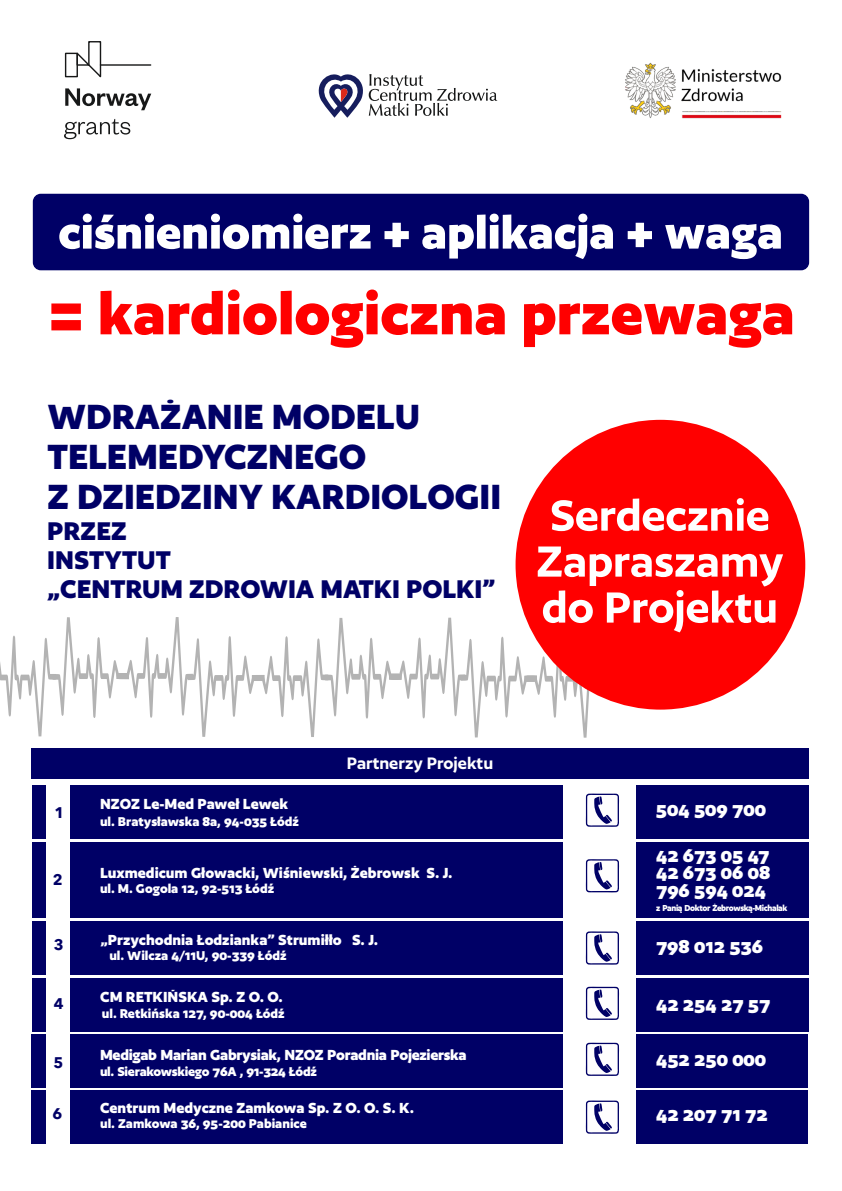
<style>
.page{position:relative;width:842px;height:1191px;background:#fff}
.page>*{position:absolute;margin:0;border:0;box-sizing:border-box;transform-origin:0 0}
.t1{font:700 68.8px "Author";color:#f00}
.t2{font:700 53.7px "Author";color:#fff}
.t3{font:600 50.7px/45.9px "Author";color:#fff}
.t4{font:700 40.7px/39.8px "Author";color:#006}
.t5{font:700 29.8px/29.2px "Author";color:#006}
.t6{font:700 21.7px/17.6px "Author";color:#fff;text-align:justify}
.t7{font:600 19.4px "Author";color:#fff}
.t8{font:700 17px "Author";color:#fff}
.t9{font:700 17px "Author";letter-spacing:-.02em;color:#fff}
.t10{font:700 15.3px "Avenir Next LT Pro";color:#006}
.t11{font:700 14.9px "Author";color:#fff}
.t12{font:700 14.9px "Author";letter-spacing:-.02em;color:#fff}
.t13{font:700 10.1px "Author";letter-spacing:-.04em;color:#fff;scale:.95 1}
</style>
<div class="page">
<div style="left:33px;top:194px;width:776px;height:76px;background:#006;border-radius:8px"></div>
<img style="left:625px;top:62px;width:157px;height:57px">
<div style="left:65px;top:53px;width:13px;height:24px;border:1px solid #171818"></div>
<svg style="left:76px;top:41px;width:26px;height:37px"></svg>
<hr style="left:100px;top:64px;width:51px;height:2px;background:#171818">
<svg style="left:65px;top:88px;width:86px;height:22px"></svg>
<svg style="left:64px;top:119px;width:66px;height:20px"></svg>
<svg style="left:318px;top:74px;width:179px;height:44px"></svg>
<svg style="left:0;top:617px;width:601px;height:120px"></svg>
<div style="left:32px;top:785px;width:776px;height:53px;background:#006"></div>
<div style="left:32px;top:841px;width:776px;height:76px;background:#006"></div>
<div style="left:32px;top:921px;width:776px;height:53px;background:#006"></div>
<div style="left:32px;top:978px;width:776px;height:53px;background:#006"></div>
<div style="left:32px;top:1034px;width:776px;height:53px;background:#006"></div>
<div style="left:31px;top:1090px;width:777px;height:54px;background:#006"></div>
<div style="left:563px;top:784px;width:73px;height:363px;background:#fff"></div>
<div style="left:46px;top:782px;width:23px;height:363px;background:#fff"></div>
<svg style="left:586px;top:793px;width:33px;height:34px"></svg>
<svg style="left:586px;top:859px;width:33px;height:33px"></svg>
<svg style="left:586px;top:931px;width:33px;height:33px"></svg>
<svg style="left:586px;top:986px;width:33px;height:34px"></svg>
<svg style="left:586px;top:1042px;width:33px;height:34px"></svg>
<svg style="left:586px;top:1100px;width:33px;height:33px"></svg>
<div style="left:32px;top:748px;width:776px;height:31px;background:#006"></div>
<div style="left:515px;top:420px;width:290px;height:289px;background:#f00;border-radius:50%"></div>
<h2 class="t2" style="left:58px;top:204px;width:726px">ciśnieniomierz + aplikacja + waga</h2>
<h1 class="t1" style="left:48px;top:277px;width:748px">= kardiologiczna przewaga</h1>
<h3 class="t4" style="left:47px;top:396px;width:455px">WDRAŻANIE MODELU<br>TELEMEDYCZNEGO<br>Z DZIEDZINY KARDIOLOGII</h3>
<h3 class="t5" style="left:47px;top:516px;width:450px">PRZEZ<br>INSTYTUT<br>„CENTRUM ZDROWIA MATKI POLKI”</h3>
<h3 class="t3" style="left:536px;top:492px;width:249px">Serdecznie<br>Zapraszamy do Projektu</h3>
<p class="t7" style="left:347px;top:753px;width:148px">Partnerzy Projektu</p>
<p class="t10" style="left:54px;top:806px;width:11px">1</p>
<p class="t10" style="left:53px;top:873px;width:11px">2</p>
<p class="t8" style="left:100px;top:795px;width:190px">NZOZ Le-Med Paweł Lewek</p>
<p class="t11" style="left:100px;top:813px;width:200px">ul. Bratysławska 8a, 94-035 Łódź</p>
<p class="t8" style="left:100px;top:864px;width:354px">Luxmedicum Głowacki, Wiśniewski, Żebrowsk S. J.</p>
<p class="t11" style="left:100px;top:880px;width:176px">ul. M. Gogola 12, 92-513 Łódź</p>
<p class="t6" style="left:656px;top:800px;width:112px">504 509 700</p>
<p class="t6" style="left:656px;top:846px;width:116px">42 673 05 47<br>42 673 06 08<br>796 594 024</p>
<p class="t13" style="left:656px;top:902px;width:140px">z Panią Doktor Żebrowską-Michalak</p>
<p class="t10" style="left:54px;top:938px;width:11px">3</p>
<p class="t8" style="left:100px;top:931px;width:279px">„Przychodnia Łodzianka” Strumiłło S. J.</p>
<p class="t11" style="left:109px;top:948px;width:179px">ul. Wilcza 4/11U, 90-339 Łódź</p>
<p class="t6" style="left:656px;top:937px;width:109px">798 012 536</p>
<p class="t10" style="left:54px;top:997px;width:11px">4</p>
<p class="t10" style="left:54px;top:1056px;width:11px">5</p>
<p class="t10" style="left:53px;top:1107px;width:11px">6</p>
<p class="t8" style="left:100px;top:987px;width:184px">CM RETKIŃSKA Sp. Z O. O.</p>
<p class="t11" style="left:102px;top:1006px;width:184px">ul. Retkińska 127, 90-004 Łódź</p>
<p class="t9" style="left:100px;top:1046px;width:368px">Medigab Marian Gabrysiak, NZOZ Poradnia Pojezierska</p>
<p class="t12" style="left:100px;top:1063px;width:218px">ul. Sierakowskiego 76A , 91-324 Łódź</p>
<p class="t8" style="left:100px;top:1099px;width:315px">Centrum Medyczne Zamkowa Sp. Z O. O. S. K.</p>
<p class="t11" style="left:100px;top:1115px;width:208px">ul. Zamkowa 36, 95-200 Pabianice</p>
<p class="t6" style="left:656px;top:995px;width:116px">42 254 27 57</p>
<p class="t6" style="left:656px;top:1050px;width:112px">452 250 000</p>
<p class="t6" style="left:656px;top:1104px;width:113px">42 207 71 72</p>
</div>
